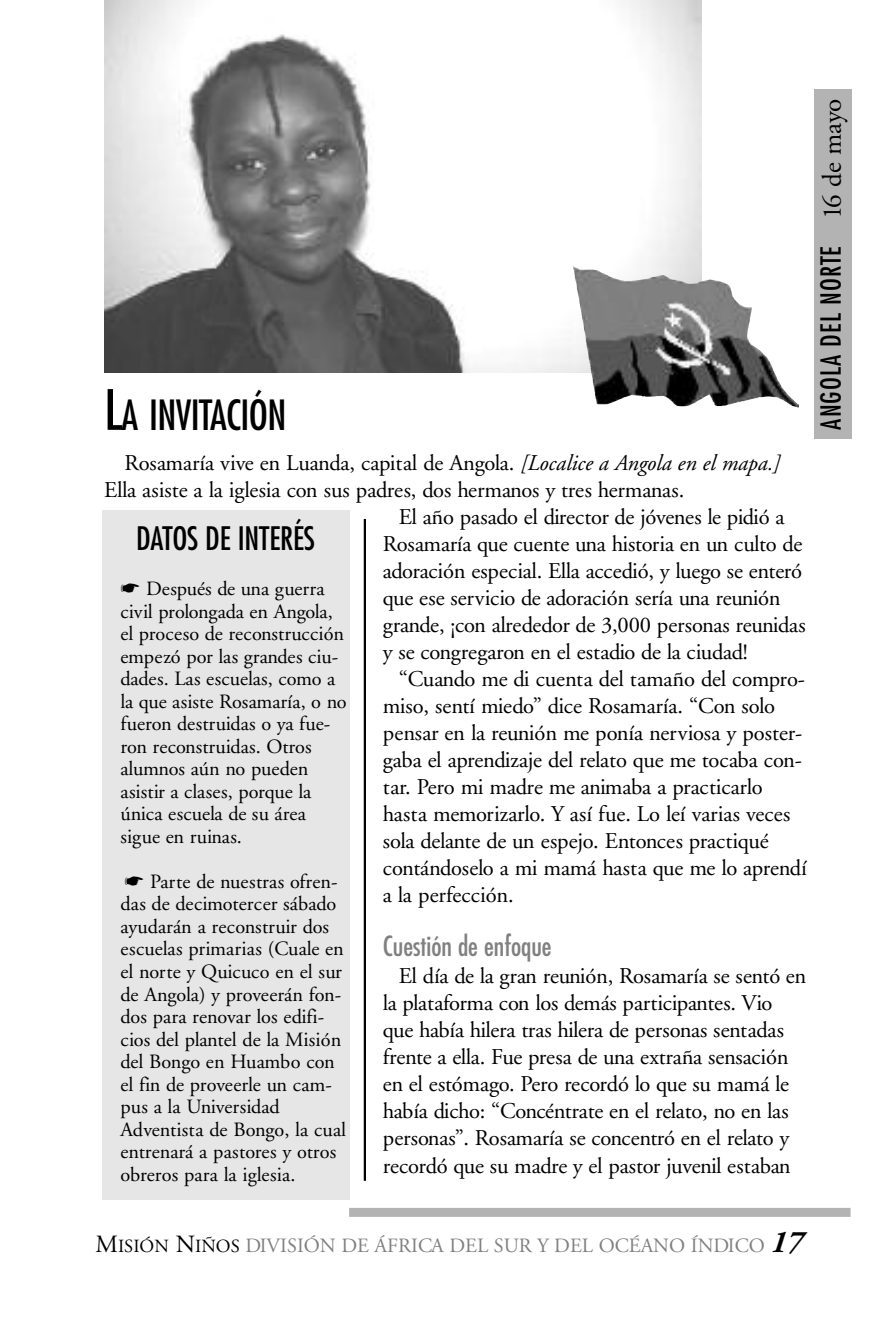
<style>
.page{position:relative;width:893px;height:1340px;background:#fff}
.page>*{position:absolute;margin:0;border:0;box-sizing:border-box;transform-origin:0 0}
.t1{font:condensed 40.5px "Futura";letter-spacing:-.015em;color:#000}
.t2{font:condensed 31.5px "Futura";letter-spacing:-.005em;color:#000}
.t3{font:condensed 27px "Futura";letter-spacing:.04em;color:#000}
.t4{font:condensed 27px "Futura";color:#808080}
.t5{font:22.5px/27px "Adobe Garamond";letter-spacing:-.01em;color:#000}
.t6{font:20.25px/22.5px "Adobe Garamond";color:#000}
.t7{font:20.25px "Adobe Garamond";color:#808080}
.s1{font-size:54px}
.s2{font-style:italic}
.s3{font-family:"Adobe Garamond";font-stretch:normal}
.s4{font-size:24.75px;color:#000}
.s5{font-size:18.45px;color:#000}
.s6{font-weight:700;font-style:italic;font-size:31.5px;color:#000}
</style>
<div class="page">
<div style="left:102px;top:510px;width:247px;height:689px;background:#e6e6e6"></div>
<div style="left:349px;top:1207px;width:501px;height:9px;background:#b3b3b3"></div>
<img style="left:104px;top:0;width:598px;height:373px">
<div style="left:815px;top:89px;width:37px;height:350px;background:#b3b3b3"></div>
<hr style="left:364px;top:519px;width:2px;height:661px;background:#000">
<img style="left:573px;top:265px;width:225px;height:143px">
<h1 class="t1" style="left:104px;top:396px;width:184px"><span class="s1">L</span>A INVITACIÓN</h1>
<p class="t5" style="left:125px;top:451px;width:657px">Rosamaría vive en Luanda, capital de Angola. <span class="s2">[Localice a Angola en el mapa.]</span></p>
<p class="t5" style="left:104px;top:478px;width:582px">Ella asiste a la iglesia con sus padres, dos hermanos y tres hermanas.</p>
<p class="t5" style="left:399px;top:505px;width:387px">El año pasado el director de jóvenes le pidió a</p>
<p class="t5" style="left:383px;top:532px;width:421px">Rosamaría que cuente una historia en un culto de</p>
<p class="t5" style="left:383px;top:559px;width:421px">adoración especial. Ella accedió, y luego se enteró</p>
<p class="t5" style="left:383px;top:586px;width:399px">que ese servicio de adoración sería una reunión</p>
<p class="t5" style="left:383px;top:613px;width:424px">grande, ¡con alrededor de 3,000 personas reunidas</p>
<p class="t5" style="left:383px;top:640px;width:366px">y se congregaron en el estadio de la ciudad!</p>
<p class="t5" style="left:399px;top:667px;width:408px">“Cuando me di cuenta del tamaño del compro-</p>
<p class="t5" style="left:383px;top:694px;width:394px">miso, sentí miedo” dice Rosamaría. “Con solo</p>
<p class="t5" style="left:383px;top:721px;width:421px">pensar en la reunión me ponía nerviosa y poster-</p>
<p class="t5" style="left:383px;top:748px;width:421px">gaba el aprendizaje del relato que me tocaba con-</p>
<p class="t5" style="left:383px;top:775px;width:381px">tar. Pero mi madre me animaba a practicarlo</p>
<p class="t5" style="left:383px;top:802px;width:409px">hasta memorizarlo. Y así fue. Lo leí varias veces</p>
<p class="t5" style="left:383px;top:829px;width:387px">sola delante de un espejo. Entonces practiqué</p>
<p class="t5" style="left:383px;top:856px;width:426px">contándoselo a mi mamá hasta que me lo aprendí</p>
<p class="t5" style="left:383px;top:883px;width:133px">a la perfección.</p>
<p class="t4" style="left:383px;top:934px;width:170px">Cuestión de enfoque</p>
<p class="t5" style="left:383px;top:964px;width:425px;text-indent:16px">El día de la gran reunión, Rosamaría se sentó en la plataforma con los demás participantes. Vio que había hilera tras hilera de personas sentadas frente a ella. Fue presa de una extraña sensación en el estómago. Pero recordó lo que su mamá le había dicho: “Concéntrate en el relato, no en las personas”. Rosamaría se concentró en el relato y recordó que su madre y el pastor juvenil estaban</p>
<h2 class="t2" style="left:136px;top:524px;width:181px">DATOS DE INTERÉS</h2>
<p class="t6" style="left:120px;top:579px;width:228px">☛ Después de una guerra civil prolongada en Angola, el proceso de reconstrucción empezó por las grandes ciu&shy;dades. Las escuelas, como a la que asiste Rosamaría, o no fueron destruidas o ya fue&shy;ron reconstruidas. Otros alumnos aún no pueden asistir a clases, porque la única escuela de su área sigue en ruinas.</p>
<p class="t6" style="left:120px;top:872px;width:227px">☛ Parte de nuestras ofren&shy;das de decimotercer sábado ayudarán a reconstruir dos escuelas primarias (Cuale en el norte y Quicuco en el sur de Angola) y proveerán fon&shy;dos para renovar los edifi&shy;cios del plantel de la Misión del Bongo en Huambo con el fin de proveerle un cam&shy;pus a la Universidad<br>Adventista de Bongo, la cual entrenará a pastores y otros obreros para la iglesia.</p>
<p class="t3" style="left:818px;top:430px;width:333px;rotate:-90deg">ANGOLA DEL NORTE <span class="s3">16 de mayo</span></p>
<p class="t7" style="left:95px;top:1237px;width:709px"><span class="s4">M</span><span class="s5">ISIÓN</span> <span class="s4">N</span><span class="s5">IÑOS</span> DIVISIÓN DE ÁFRICA DEL SUR Y DEL OCÉANO ÍNDICO <span class="s6">17</span></p>
</div>
